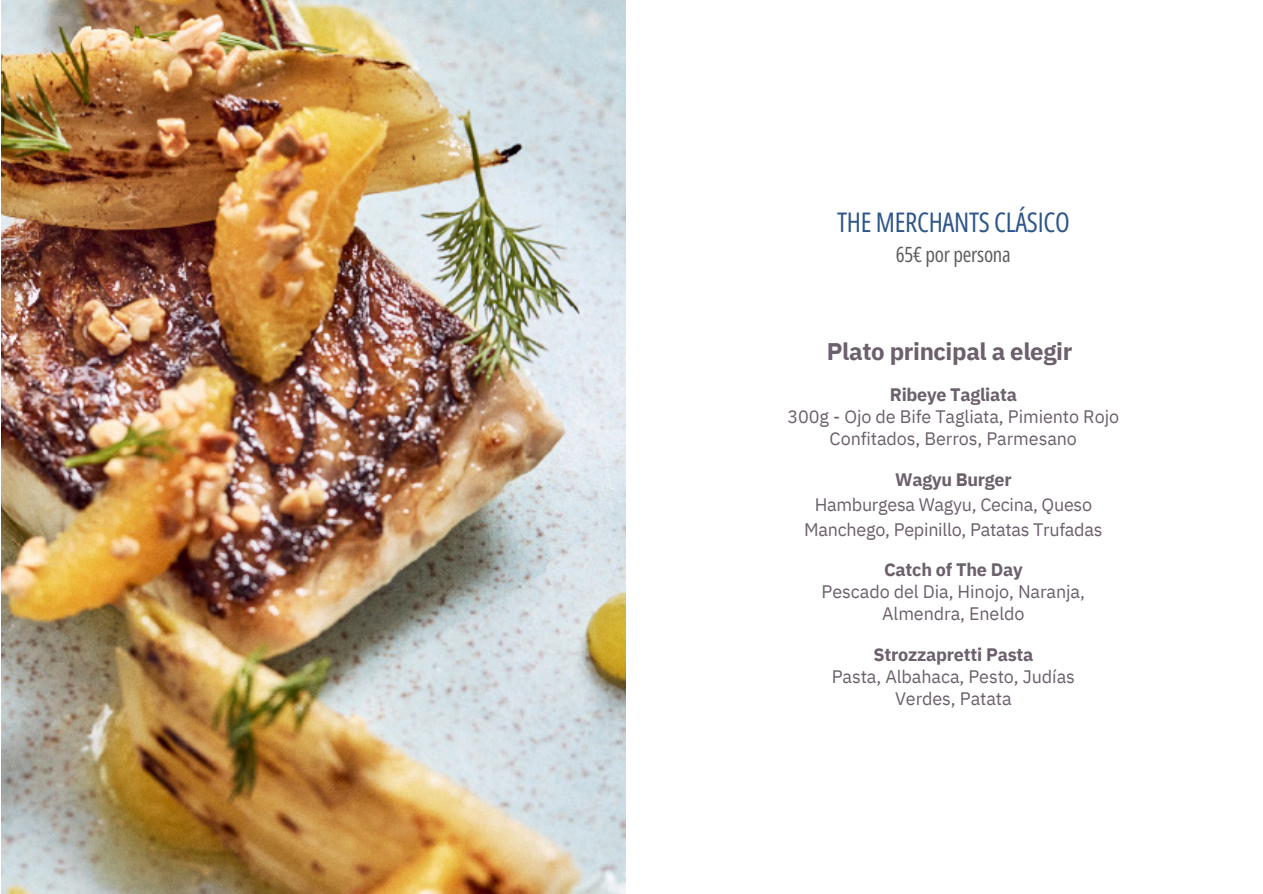
<style>
.page{position:relative;width:1263px;height:894px;background:#fff}
.page>*{position:absolute;margin:0;border:0;box-sizing:border-box;transform-origin:0 0}
.t1{font:27px "Open Sans Condensed";letter-spacing:-.01em;color:#2e568a}
.t2{font:700 24px "IBM Plex Sans";letter-spacing:-.015em;color:#6b606b}
.t3{font:21px "Open Sans Condensed";letter-spacing:-.015em;color:#5e5e5e}
.t4{font:18px/21.3px "IBM Plex Sans";letter-spacing:-.005em;color:#6b606b;text-align:center}
.t5{font:700 18px "IBM Plex Sans";letter-spacing:-.015em;color:#6b606b}
</style>
<div class="page">
<img style="left:1px;top:0;width:624px;height:893px">
<p class="t1" style="left:837px;top:203px;width:234px">THE MERCHANTS CLÁSICO</p>
<p class="t3" style="left:896px;top:240px;width:116px">65€ por persona</p>
<h2 class="t2" style="left:827px;top:335px;width:247px">Plato principal a elegir</h2>
<p class="t5" style="left:890px;top:382px;width:128px">Ribeye Tagliata</p>
<p class="t4" style="left:787px;top:406px;width:333px">300g - Ojo de Bife Tagliata, Pimiento Rojo<br>Confitados, Berros, Parmesano</p>
<p class="t5" style="left:895px;top:467px;width:118px">Wagyu Burger</p>
<p class="t4" style="left:804px;top:491px;width:300px;line-height:24.8px">Hamburgesa Wagyu, Cecina, Queso<br>Manchego, Pepinillo, Patatas Trufadas</p>
<p class="t5" style="left:884px;top:557px;width:140px">Catch of The Day</p>
<p class="t4" style="left:822px;top:580px;width:265px">Pescado del Dia, Hinojo, Naranja,<br>Almendra, Eneldo</p>
<p class="t5" style="left:873px;top:642px;width:162px">Strozzapretti Pasta</p>
<p class="t4" style="left:832px;top:665px;width:245px">Pasta, Albahaca, Pesto, Judías<br>Verdes, Patata</p>
</div>
